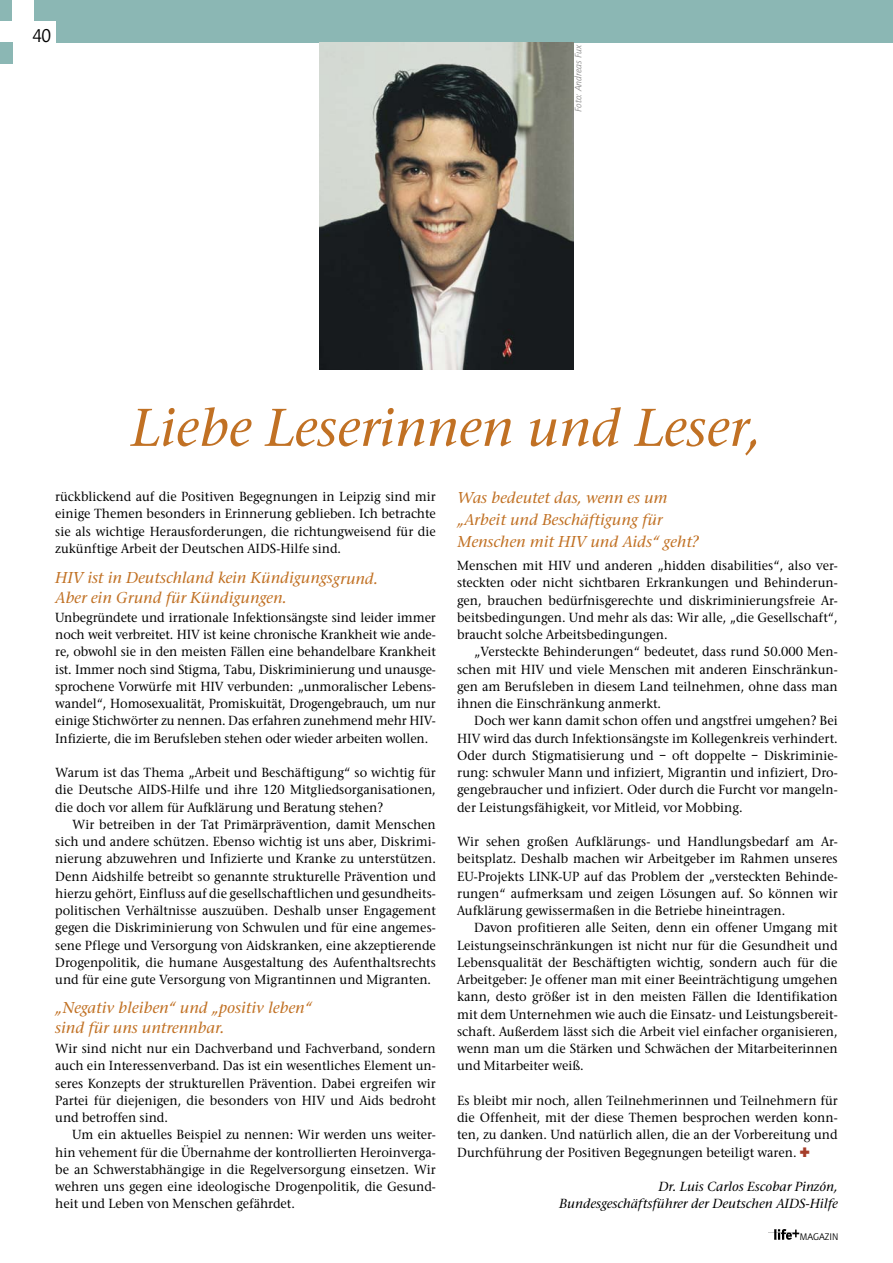
<style>
.page{position:relative;width:893px;height:1263px;background:#fff}
.page>*{position:absolute;margin:0;border:0;box-sizing:border-box;transform-origin:0 0}
.t1{font:italic 500 55.5px "Stone Serif";color:#c17124}
.t2{font:19.2px "Quay Sans";color:#000;scale:.95 1}
.t3{font:italic 500 16.5px/20.2px "Stone Serif";color:#c17124}
.t4{font:500 13.8px/17.2px "Stone Serif";color:#000;text-align:justify;scale:.95 1}
.t5{font:italic 500 13.8px/17.2px "Stone Serif";color:#000;text-align:right}
.t6{font:9.9px "Quay Sans";color:#000}
.t7{font:italic 9.75px "Quay Sans";color:#939393}
.s1{color:#a63e2a}
</style>
<div class="page">
<img style="left:768px;top:1229px;width:31px;height:11px">
<div style="left:0;top:0;width:893px;height:43px;background:#8bb7b4"></div>
<div style="left:0;top:21px;width:55px;height:22px;background:#fff"></div>
<div style="left:13px;top:0;width:21px;height:64px;background:#fff"></div>
<div style="left:0;top:43px;width:13px;height:21px;background:#8bb7b4"></div>
<img style="left:320px;top:43px;width:253px;height:326px">
<h2 class="t2" style="left:32px;top:25px;width:21px">40</h2>
<p class="t7" style="left:573px;top:112px;width:69px;rotate:-90deg">Foto: Andreas Fux</p>
<h1 class="t1" style="left:131px;top:396px;width:633px">Liebe Leserinnen und Leser,</h1>
<p class="t4" style="left:55px;top:488px;width:402px">rückblickend auf die Positiven Begegnungen in Leipzig sind mir einige Themen besonders in Erinnerung geblieben. Ich betrachte sie als wichtige Herausforderungen, die richtungweisend für die zukünftige Arbeit der Deutschen AIDS-Hilfe sind.</p>
<p class="t3" style="left:55px;top:567px;width:324px">HIV ist in Deutschland kein Kündigungsgrund.<br>Aber ein Grund für Kündigungen.</p>
<p class="t4" style="left:55px;top:609px;width:402px">Unbegründete und irrationale Infektionsängste sind leider immer noch weit verbreitet. HIV ist keine chronische Krankheit wie ande&shy;re, obwohl sie in den meisten Fällen eine behandelbare Krankheit ist. Immer noch sind Stigma, Tabu, Diskriminierung und unausge&shy;sprochene Vorwürfe mit HIV verbunden: „unmoralischer Lebens&shy;wandel“, Homosexualität, Promiskuität, Drogengebrauch, um nur einige Stichwörter zu nennen. Das erfahren zunehmend mehr HIV-Infizierte, die im Berufsleben stehen oder wieder arbeiten wollen.</p>
<p class="t4" style="left:55px;top:764px;width:402px">Warum ist das Thema „Arbeit und Beschäftigung“ so wichtig für die Deutsche AIDS-Hilfe und ihre 120 Mitgliedsorganisationen, die doch vor allem für Aufklärung und Beratung stehen?</p>
<p class="t4" style="left:55px;top:816px;width:402px;text-indent:17px">Wir betreiben in der Tat Primärprävention, damit Menschen sich und andere schützen. Ebenso wichtig ist uns aber, Diskrimi&shy;nierung abzuwehren und Infizierte und Kranke zu unterstützen.<br>Denn Aidshilfe betreibt so genannte strukturelle Prävention und hierzu gehört, Einfluss auf die gesellschaftlichen und gesundheits&shy;politischen Verhältnisse auszuüben. Deshalb unser Engagement gegen die Diskriminierung von Schwulen und für eine angemes&shy;sene Pflege und Versorgung von Aidskranken, eine akzeptierende Drogenpolitik, die humane Ausgestaltung des Aufenthaltsrechts und für eine gute Versorgung von Migrantinnen und Migranten.</p>
<p class="t3" style="left:55px;top:997px;width:258px">„Negativ bleiben“ und „positiv leben“ sind für uns untrennbar.</p>
<p class="t4" style="left:55px;top:1040px;width:402px">Wir sind nicht nur ein Dachverband und Fachverband, sondern auch ein Interessenverband. Das ist ein wesentliches Element un&shy;seres Konzepts der strukturellen Prävention. Dabei ergreifen wir Partei für diejenigen, die besonders von HIV und Aids bedroht und betroffen sind.</p>
<p class="t4" style="left:55px;top:1126px;width:402px;text-indent:17px">Um ein aktuelles Beispiel zu nennen: Wir werden uns weiter&shy;hin vehement für die Übernahme der kontrollierten Heroinverga&shy;be an Schwerstabhängige in die Regelversorgung einsetzen. Wir wehren uns gegen eine ideologische Drogenpolitik, die Gesund&shy;heit und Leben von Menschen gefährdet.</p>
<p class="t3" style="left:457px;top:487px;width:243px;line-height:21.8px">Was bedeutet das, wenn es um „Arbeit und Beschäftigung für<br>Menschen mit HIV und Aids“ geht?</p>
<p class="t4" style="left:457px;top:557px;width:402px">Menschen mit HIV und anderen „hidden disabilities“, also ver&shy;steckten oder nicht sichtbaren Erkrankungen und Behinderun&shy;gen, brauchen bedürfnisgerechte und diskriminierungsfreie Ar&shy;beitsbedingungen. Und mehr als das: Wir alle, „die Gesellschaft“, braucht solche Arbeitsbedingungen.</p>
<p class="t4" style="left:457px;top:643px;width:402px;text-indent:17px">„Versteckte Behinderungen“ bedeutet, dass rund 50.000 Men&shy;schen mit HIV und viele Menschen mit anderen Einschränkun&shy;gen am Berufsleben in diesem Land teilnehmen, ohne dass man ihnen die Einschränkung anmerkt.</p>
<p class="t4" style="left:457px;top:712px;width:402px;text-indent:17px">Doch wer kann damit schon offen und angstfrei umgehen? Bei HIV wird das durch Infektionsängste im Kollegenkreis verhindert.<br>Oder durch Stigmatisierung und – oft doppelte – Diskriminie&shy;rung: schwuler Mann und infiziert, Migrantin und infiziert, Dro&shy;gengebraucher und infiziert. Oder durch die Furcht vor mangeln&shy;der Leistungsfähigkeit, vor Mitleid, vor Mobbing.</p>
<p class="t4" style="left:457px;top:833px;width:402px">Wir sehen großen Aufklärungs- und Handlungsbedarf am Ar&shy;beitsplatz. Deshalb machen wir Arbeitgeber im Rahmen unseres EU-Projekts LINK-UP auf das Problem der „versteckten Behinde&shy;rungen“ aufmerksam und zeigen Lösungen auf. So können wir Aufklärung gewissermaßen in die Betriebe hineintragen.</p>
<p class="t4" style="left:457px;top:919px;width:402px;text-indent:17px">Davon profitieren alle Seiten, denn ein offener Umgang mit Leistungseinschränkungen ist nicht nur für die Gesundheit und Lebensqualität der Beschäftigten wichtig, sondern auch für die Arbeitgeber: Je offener man mit einer Beeinträchtigung umgehen kann, desto größer ist in den meisten Fällen die Identifikation mit dem Unternehmen wie auch die Einsatz- und Leistungsbereit&shy;schaft. Außerdem lässt sich die Arbeit viel einfacher organisieren, wenn man um die Stärken und Schwächen der Mitarbeiterinnen und Mitarbeiter weiß.</p>
<p class="t4" style="left:457px;top:1092px;width:402px">Es bleibt mir noch, allen Teilnehmerinnen und Teilnehmern für die Offenheit, mit der diese Themen besprochen werden konn&shy;ten, zu danken. Und natürlich allen, die an der Vorbereitung und Durchführung der Positiven Begegnungen beteiligt waren. <span class="s1">✚</span></p>
<p class="t5" style="left:559px;top:1178px;width:280px">Dr. Luis Carlos Escobar Pinzón,<br>Bundesgeschäftsführer der Deutschen AIDS-Hilfe</p>
<p class="t6" style="left:800px;top:1231px;width:40px">MAGAZIN</p>
</div>
